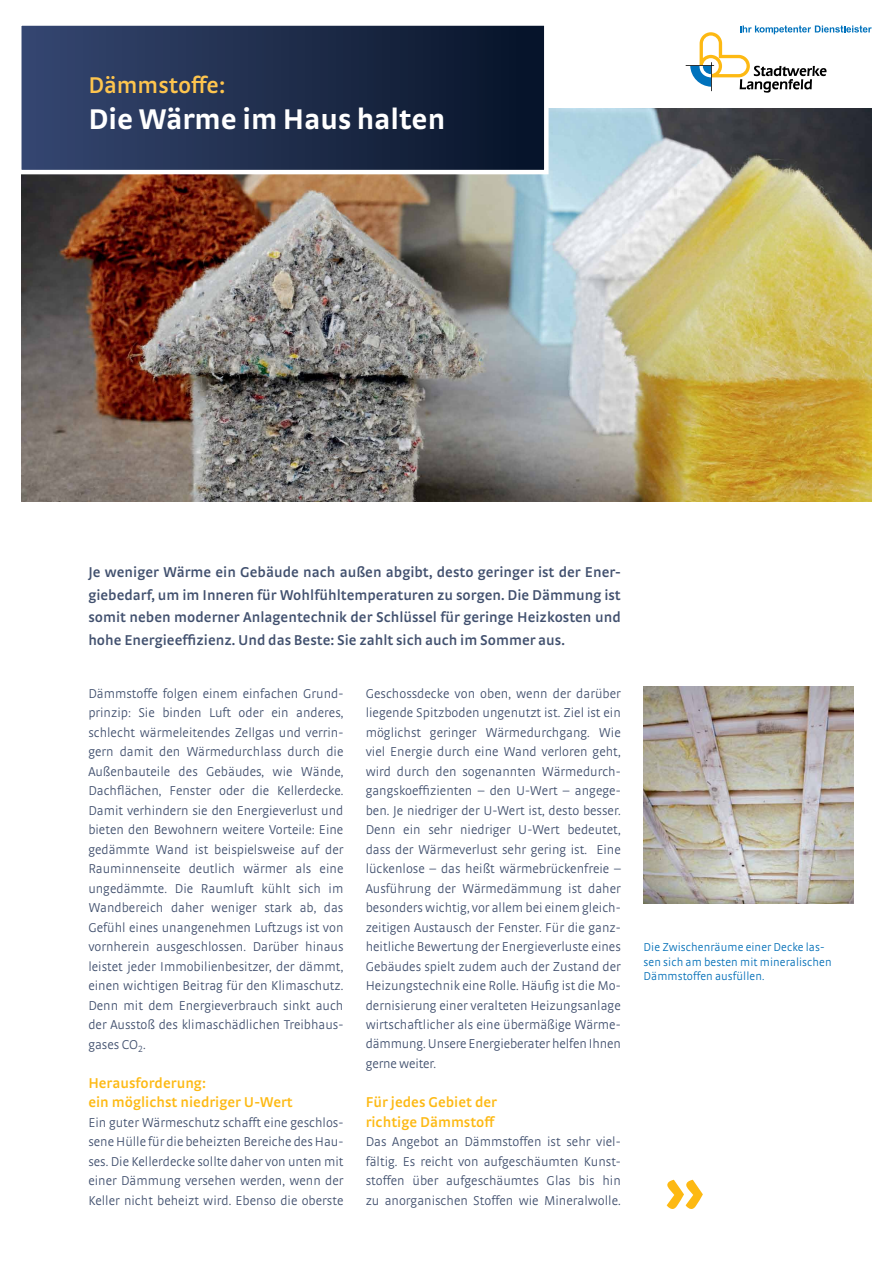
<style>
.page{position:relative;width:893px;height:1263px;background:#fff}
.page>*{position:absolute;margin:0;border:0;box-sizing:border-box;transform-origin:0 0}
.t1{font:700 30px "Strada TF";color:#fff}
.t2{font:600 24px "Strada TF";color:#fec54e}
.t3{font:600 15px/22.5px "Strada TF";color:#41506e;text-align:justify}
.t4{font:600 15px/19.5px "Strada TF";color:#fdb913}
.t5{font:300 13.5px/19.5px "Strada TF";color:#41506e;text-align:justify}
.t6{font:300 12px/14.4px "Strada TF";letter-spacing:.005em;color:#006eb7}
</style>
<div class="page">
<svg style="left:667px;top:1180px;width:36px;height:29px"></svg>
<svg style="left:686px;top:26px;width:186px;height:67px"></svg>
<img style="left:21px;top:108px;width:851px;height:394px">
<svg style="left:21px;top:25px;width:530px;height:152px;background:#293753"></svg>
<img style="left:644px;top:687px;width:210px;height:216px">
<h2 class="t2" style="left:88px;top:71px;width:139px">Dämmstoffe:</h2>
<h1 class="t1" style="left:88px;top:101px;width:358px">Die Wärme im Haus halten</h1>
<p class="t3" style="left:88px;top:561px;width:534px">Je weniger Wärme ein Gebäude nach außen abgibt, desto geringer ist der Ener&shy;giebedarf, um im Inneren für Wohlfühltemperaturen zu sorgen. Die Dämmung ist somit neben moderner Anlagentechnik der Schlüssel für geringe Heizkosten und hohe Energieeffizienz. U nd das Beste: Sie zahlt sich auch im Sommer aus.</p>
<p class="t5" style="left:88px;top:683px;width:257px">Dämmstoffe folgen einem einfachen Grund&shy;prinzip: Sie binden Luft oder ein anderes, schlecht wärmeleitendes Zellgas und verrin&shy;gern damit den Wärmedurchlass durch die Außenbauteile des Gebäudes, wie Wände, Dachflächen, Fenster oder die Kellerdecke.<br>Damit verhindern sie den Energieverlust und bieten den Bewohnern weitere Vorteile: Eine gedämmte Wand ist beispielsweise auf der Rauminnenseite deutlich wärmer als eine ungedämmte. Die Raumluft kühlt sich im Wandbereich daher weniger stark ab, das Gefühl eines unangenehmen Luftzugs ist von vornherein ausgeschlossen. Darüber hinaus leistet jeder Immobilienbesitzer, der dämmt, einen wichtigen Beitrag für den Klimaschutz.<br>Denn mit dem Energieverbrauch sinkt auch der Ausstoß des klimaschädlichen Treibhaus&shy;gases CO<sub>2</sub>.</p>
<p class="t4" style="left:88px;top:1072px;width:206px">Herausforderung:<br>ein möglichst niedriger U-Wert</p>
<p class="t5" style="left:88px;top:1112px;width:257px">Ein guter Wärmeschutz schafft eine geschlos&shy;sene Hülle für die beheizten Bereiche des Hau&shy;ses. Die Kellerdecke sollte daher von unten mit einer Dämmung versehen werden, wenn der Keller nicht beheizt wird. Ebenso die oberste</p>
<p class="t5" style="left:366px;top:683px;width:257px;text-align:left">Geschossdecke von oben, wenn der darüber liegende Spitzboden ungenutzt ist. Ziel ist ein möglichst geringer Wärmedurchgang. Wie viel Energie durch eine Wand verloren geht, wird durch den sogenannten Wärmedurch&shy;gangskoeffizienten – den U-Wert – angege&shy;ben. Je niedriger der U-Wert ist, desto besser.<br>Denn ein sehr niedriger U-Wert bedeutet, dass der Wärmeverlust sehr gering ist. Eine lückenlose – das heißt wärmebrückenfreie – Ausführung der Wärmedämmung ist daher besonders wichtig, vor allem bei einem gleich&shy;zeitigen Austausch der Fenster. Für die ganz&shy;heitliche Bewertung der Energieverluste eines Gebäudes spielt zudem auch der Zustand der Heizungstechnik eine Rolle. Häufig ist die Mo&shy;dernisierung einer veralteten Heizungsanlage wirtschaftlicher als eine übermäßige Wärme&shy;dämmung. Unsere Energieberater helfen Ihnen gerne weiter.</p>
<p class="t4" style="left:366px;top:1092px;width:133px">Für jedes Gebiet der richtige Dämmstoff</p>
<p class="t5" style="left:366px;top:1132px;width:257px">Das Angebot an Dämmstoffen ist sehr viel&shy;fältig. Es reicht von aufgeschäumten Kunst&shy;stoffen über aufgeschäumtes Glas bis hin zu anorganischen Stoffen wie Mineralwolle.</p>
<p class="t6" style="left:644px;top:940px;width:190px">Die Zwischenräume einer Decke las&shy;sen sich am besten mit mineralischen<br>Dämmstoffen ausfüllen.</p>
</div>
